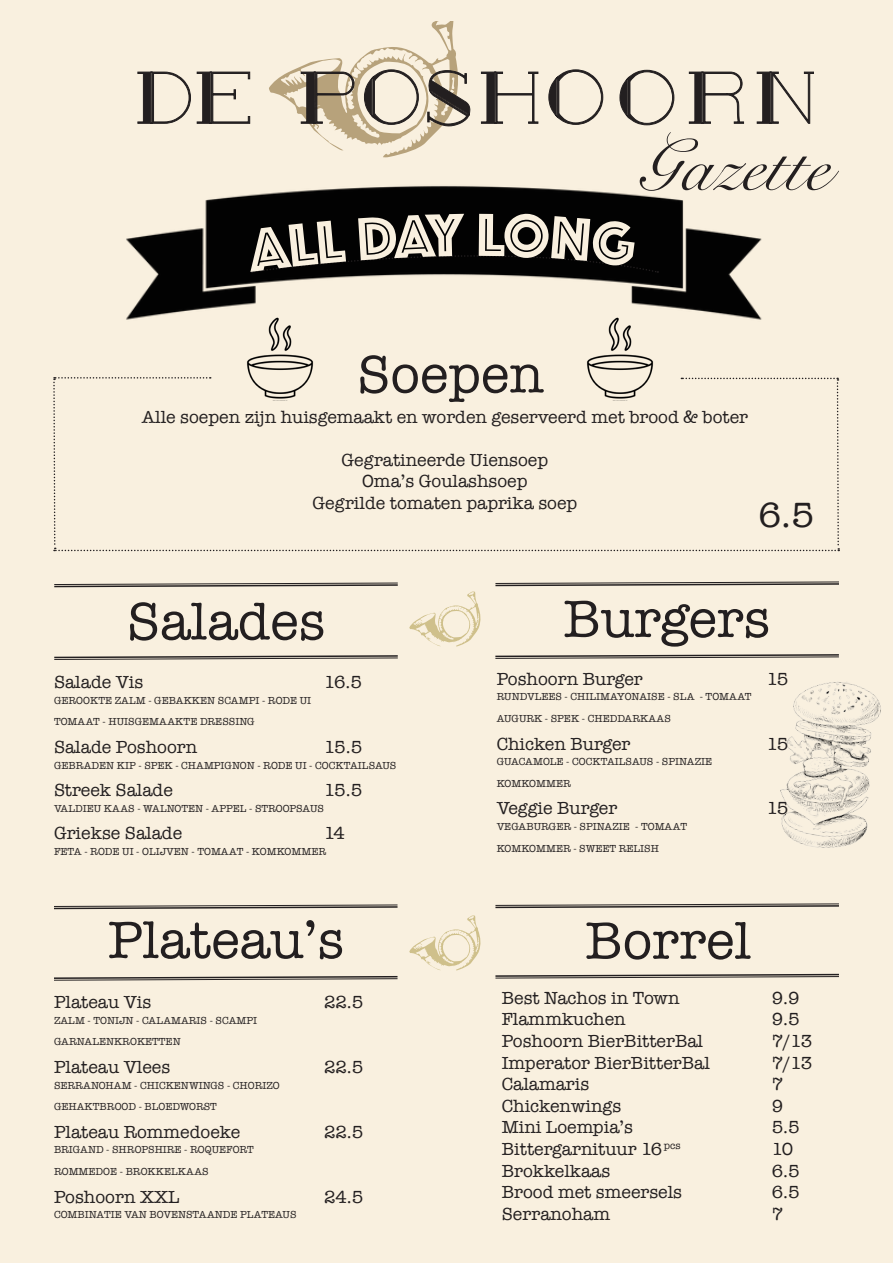
<style>
.page{position:relative;width:893px;height:1263px;background:#fff}
.page>*{position:absolute;margin:0;border:0;box-sizing:border-box;transform-origin:0 0}
.t1{font:72px "Snell Roundhand";color:#231f20}
.t2{font:54px "American Typewriter";color:#231f20}
.t3{font:36px "American Typewriter";color:#231f20}
.t4{font:18px "American Typewriter";color:#231f20}
.t5{font:10.5px "American Typewriter";color:#231f20}
</style>
<div class="page">
<div style="left:0;top:625px;width:893px;height:638px;background:#f9f0df"></div>
<img style="left:766px;top:672px;width:127px;height:186px">
<svg style="left:409px;top:625px;width:71px;height:21px"></svg>
<svg style="left:409px;top:915px;width:71px;height:55px;background:#f0e6ce"></svg>
<svg style="left:53px;top:654px;width:346px;height:6px;background:#a0998f"></svg>
<svg style="left:494px;top:653px;width:346px;height:6px;background:#a0998f"></svg>
<svg style="left:52px;top:975px;width:347px;height:6px;background:#a0998f"></svg>
<svg style="left:494px;top:903px;width:346px;height:6px;background:#a0998f"></svg>
<svg style="left:53px;top:904px;width:346px;height:6px;background:#a0998f"></svg>
<svg style="left:494px;top:973px;width:346px;height:5px;background:#938c84"></svg>
<img style="left:0;top:0;width:893px;height:625px">
<div style="left:53px;top:377px;width:787px;height:174px;background:#f9f0df"></div>
<img style="left:576px;top:315px;width:87px;height:87px">
<img style="left:237px;top:315px;width:87px;height:87px">
<div style="left:245px;top:213px;width:413px;height:60px;background:#020202"></div>
<p class="t1" style="left:638px;top:109px;width:193px">Gazette</p>
<p class="t2" style="left:357px;top:333px;width:188px">Soepen</p>
<p class="t4" style="left:142px;top:403px;width:608px">Alle soepen zijn huisgemaakt en worden geserveerd met brood &amp; boter</p>
<p class="t4" style="left:341px;top:446px;width:208px">Gegratineerde Uiensoep</p>
<p class="t4" style="left:362px;top:468px;width:167px">Oma’s Goulashsoep</p>
<p class="t4" style="left:312px;top:489px;width:266px">Gegrilde tomaten paprika soep</p>
<p class="t3" style="left:758px;top:487px;width:57px">6.5</p>
<p class="t2" style="left:127px;top:580px;width:200px">Salades</p>
<p class="t4" style="left:54px;top:668px;width:91px">Salade Vis</p>
<p class="t4" style="left:324px;top:668px;width:39px">16.5</p>
<p class="t5" style="left:54px;top:692px;width:259px">GEROOKTE ZALM - GEBAKKEN SCAMPI - RODE UI</p>
<p class="t5" style="left:54px;top:714px;width:202px">TOMAAT - HUISGEMAAKTE DRESSING</p>
<p class="t4" style="left:54px;top:733px;width:145px">Salade Poshoorn</p>
<p class="t4" style="left:324px;top:733px;width:40px">15.5</p>
<p class="t5" style="left:54px;top:757px;width:344px">GEBRADEN KIP - SPEK - CHAMPIGNON - RODE UI - COCKTAILSAUS</p>
<p class="t4" style="left:54px;top:776px;width:120px">Streek Salade</p>
<p class="t4" style="left:324px;top:776px;width:40px">15.5</p>
<p class="t5" style="left:54px;top:800px;width:271px">VALDIEU KAAS - WALNOTEN - APPEL - STROOPSAUS</p>
<p class="t4" style="left:54px;top:820px;width:130px">Griekse Salade</p>
<p class="t4" style="left:324px;top:820px;width:23px">14</p>
<p class="t5" style="left:54px;top:843px;width:274px">FETA - RODE UI - OLIJVEN - TOMAAT - KOMKOMMER</p>
<p class="t2" style="left:563px;top:578px;width:208px">Burgers</p>
<p class="t4" style="left:497px;top:665px;width:148px">Poshoorn Burger</p>
<p class="t4" style="left:767px;top:665px;width:23px">15</p>
<p class="t5" style="left:497px;top:689px;width:256px">RUNDVLEES - CHILIMAYONAISE - SLA - TOMAAT</p>
<p class="t5" style="left:497px;top:710px;width:176px">AUGURK - SPEK - CHEDDARKAAS</p>
<p class="t4" style="left:497px;top:730px;width:135px">Chicken Burger</p>
<p class="t4" style="left:767px;top:730px;width:23px">15</p>
<p class="t5" style="left:497px;top:754px;width:217px">GUACAMOLE - COCKTAILSAUS - SPINAZIE</p>
<p class="t5" style="left:497px;top:775px;width:76px">KOMKOMMER</p>
<p class="t4" style="left:497px;top:795px;width:122px">Veggie Burger</p>
<p class="t4" style="left:767px;top:795px;width:23px">15</p>
<p class="t5" style="left:497px;top:818px;width:192px">VEGABURGER - SPINAZIE - TOMAAT</p>
<p class="t5" style="left:497px;top:840px;width:164px">KOMKOMMER - SWEET RELISH</p>
<p class="t2" style="left:108px;top:899px;width:237px">Plateau’s</p>
<p class="t2" style="left:585px;top:899px;width:167px">Borrel</p>
<p class="t4" style="left:54px;top:988px;width:99px">Plateau Vis</p>
<p class="t4" style="left:324px;top:988px;width:41px">22.5</p>
<p class="t5" style="left:54px;top:1012px;width:205px">ZALM - TONIJN - CALAMARIS - SCAMPI</p>
<p class="t5" style="left:54px;top:1034px;width:128px">GARNALENKROKETTEN</p>
<p class="t4" style="left:54px;top:1053px;width:118px">Plateau Vlees</p>
<p class="t4" style="left:324px;top:1053px;width:41px">22.5</p>
<p class="t5" style="left:54px;top:1077px;width:227px">SERRANOHAM - CHICKENWINGS - CHORIZO</p>
<p class="t5" style="left:54px;top:1099px;width:164px">GEHAKTBROOD - BLOEDWORST</p>
<p class="t4" style="left:54px;top:1118px;width:188px">Plateau Rommedoeke</p>
<p class="t4" style="left:324px;top:1118px;width:41px">22.5</p>
<p class="t5" style="left:54px;top:1142px;width:201px">BRIGAND - SHROPSHIRE - ROQUEFORT</p>
<p class="t5" style="left:54px;top:1163px;width:156px">ROMMEDOE - BROKKELKAAS</p>
<p class="t4" style="left:54px;top:1183px;width:127px">Poshoorn XXL</p>
<p class="t4" style="left:324px;top:1183px;width:41px">24.5</p>
<p class="t5" style="left:54px;top:1207px;width:244px">COMBINATIE VAN BOVENSTAANDE PLATEAUS</p>
<p class="t4" style="left:502px;top:984px;width:179px">Best Nachos in Town</p>
<p class="t4" style="left:772px;top:984px;width:29px">9.9</p>
<p class="t4" style="left:502px;top:1005px;width:125px">Flammkuchen</p>
<p class="t4" style="left:772px;top:1005px;width:29px">9.5</p>
<p class="t4" style="left:502px;top:1027px;width:203px">Poshoorn BierBitterBal</p>
<p class="t4" style="left:772px;top:1027px;width:42px">7/13</p>
<p class="t4" style="left:502px;top:1049px;width:210px">Imperator BierBitterBal</p>
<p class="t4" style="left:772px;top:1049px;width:42px">7/13</p>
<p class="t4" style="left:502px;top:1070px;width:89px">Calamaris</p>
<p class="t4" style="left:772px;top:1070px;width:13px">7</p>
<p class="t4" style="left:502px;top:1092px;width:121px">Chickenwings</p>
<p class="t4" style="left:772px;top:1092px;width:13px">9</p>
<p class="t4" style="left:502px;top:1113px;width:133px">Mini Loempia’s</p>
<p class="t4" style="left:772px;top:1113px;width:29px">5.5</p>
<p class="t4" style="left:502px;top:1135px;width:180px">Bittergarnituur 16<sup>pcs</sup></p>
<p class="t4" style="left:772px;top:1135px;width:23px">10</p>
<p class="t4" style="left:502px;top:1157px;width:110px">Brokkelkaas</p>
<p class="t4" style="left:772px;top:1157px;width:29px">6.5</p>
<p class="t4" style="left:502px;top:1178px;width:182px">Brood met smeersels</p>
<p class="t4" style="left:772px;top:1178px;width:29px">6.5</p>
<p class="t4" style="left:502px;top:1200px;width:110px">Serranoham</p>
<p class="t4" style="left:772px;top:1200px;width:13px">7</p>
</div>
